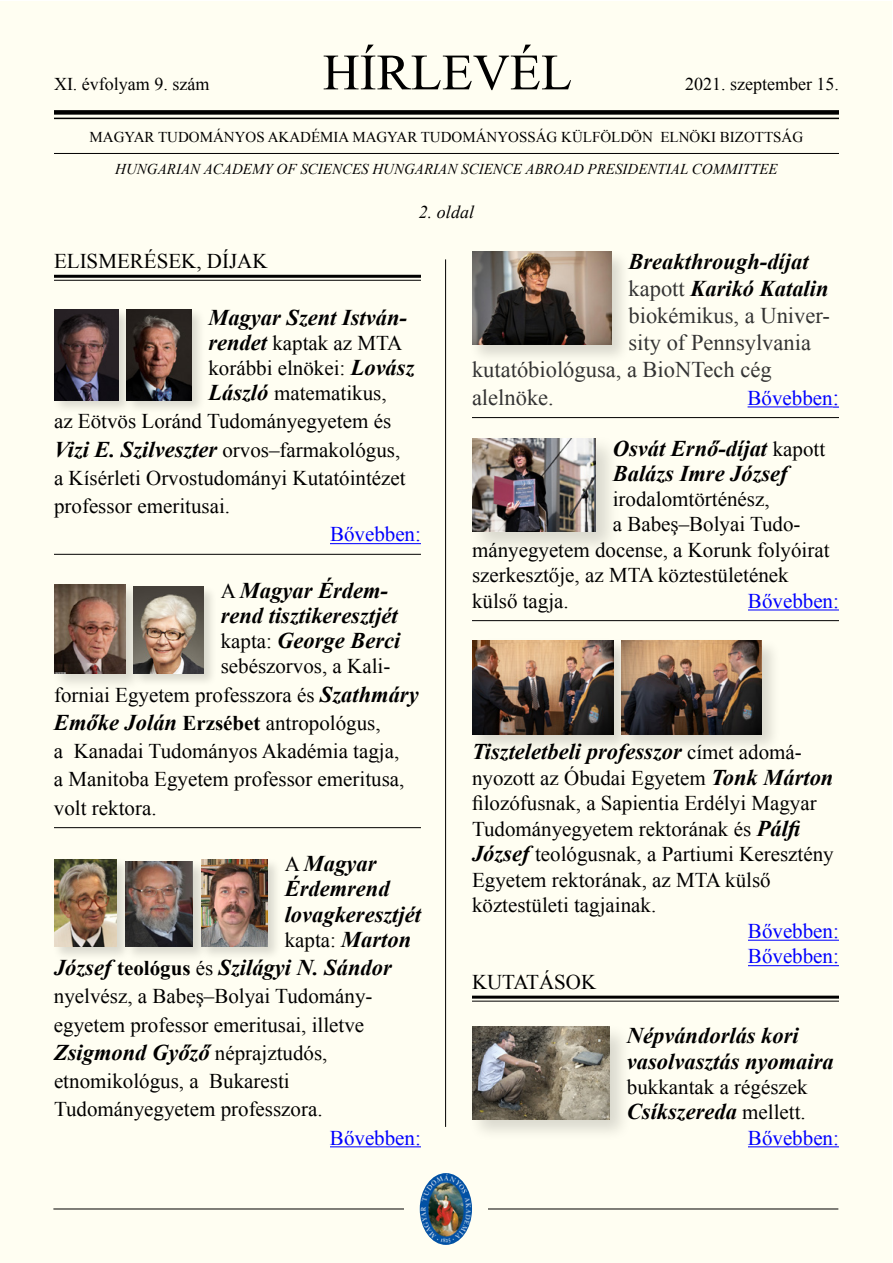
<style>
.page{position:relative;width:893px;height:1263px;background:#fff}
.page>*{position:absolute;margin:0;border:0;box-sizing:border-box;transform-origin:0 0}
.t1{font:51px "Times New Roman";color:#000}
.t2{font:italic 700 22.5px/25.2px "Times New Roman";color:#000}
.t3{font:22.5px "Times New Roman";color:#333}
.t4{font:21px/28.2px "Times New Roman";color:#000}
.t5{font:21px/25.5px "Times New Roman";color:#00f}
.t6{font:18px "Times New Roman";color:#000}
.t7{font:italic 18px "Times New Roman";color:#000}
.t8{font:italic 15px "Times New Roman";color:#000}
.t9{font:15px "Times New Roman";color:#000}
.s1{font-weight:700;font-style:italic;font-size:22.5px}
.s2{font-weight:400;font-style:normal;font-size:21px}
.s3{font-weight:700}
.s4{font-weight:400;font-style:normal;color:#333}
.s5{font-size:22.5px}
.s6{font-style:normal;font-size:21px}
</style>
<div class="page">
<div style="left:0;top:1px;width:892px;height:1262px;background:#fffef2"></div>
<hr style="left:53px;top:1208px;width:785px;height:1px;background:#000">
<div style="left:54px;top:110px;width:785px;height:5px;background:#000"></div>
<hr style="left:54px;top:118px;width:785px;height:1px;background:#000">
<hr style="left:54px;top:153px;width:785px;height:1px;background:#000">
<div style="left:404px;top:1192px;width:84px;height:34px;background:#fffef2"></div>
<img style="left:420px;top:1173px;width:52px;height:72px">
<hr style="left:445px;top:259px;width:1px;height:868px;background:#000">
<hr style="left:54px;top:275px;width:367px;height:3px;background:#000">
<hr style="left:54px;top:280px;width:367px;height:1px;background:#000">
<hr style="left:54px;top:554px;width:367px;height:1px;background:#000">
<hr style="left:330px;top:543px;width:91px;height:1px;background:#00f">
<hr style="left:54px;top:827px;width:367px;height:1px;background:#000">
<hr style="left:330px;top:1146px;width:91px;height:1px;background:#00f">
<div style="left:51px;top:307px;width:82px;height:107px;background:#000;opacity:.15"></div>
<img style="left:54px;top:310px;width:64px;height:90px">
<div style="left:124px;top:307px;width:82px;height:107px;background:#000;opacity:.15"></div>
<img style="left:127px;top:310px;width:64px;height:90px">
<div style="left:51px;top:581px;width:93px;height:111px;background:#000;opacity:.15"></div>
<img style="left:54px;top:584px;width:71px;height:89px">
<div style="left:132px;top:585px;width:85px;height:102px;background:#000;opacity:.15"></div>
<img style="left:134px;top:587px;width:70px;height:86px">
<div style="left:51px;top:857px;width:81px;height:104px;background:#000;opacity:.15"></div>
<img style="left:54px;top:859px;width:63px;height:88px">
<div style="left:123px;top:859px;width:86px;height:103px;background:#000;opacity:.15"></div>
<img style="left:125px;top:861px;width:68px;height:85px">
<div style="left:199px;top:857px;width:83px;height:104px;background:#000;opacity:.15"></div>
<img style="left:201px;top:860px;width:67px;height:87px">
<hr style="left:472px;top:417px;width:367px;height:1px;background:#000">
<hr style="left:748px;top:406px;width:85px;height:1px;background:#00f">
<svg style="left:833px;top:406px;width:6px;height:2px"></svg>
<hr style="left:472px;top:620px;width:367px;height:1px;background:#000">
<hr style="left:748px;top:609px;width:91px;height:1px;background:#00f">
<hr style="left:748px;top:940px;width:91px;height:1px;background:#00f">
<hr style="left:748px;top:965px;width:91px;height:1px;background:#00f">
<hr style="left:472px;top:996px;width:367px;height:3px;background:#000">
<hr style="left:472px;top:1001px;width:367px;height:1px;background:#000">
<hr style="left:748px;top:1146px;width:91px;height:1px;background:#00f">
<div style="left:469px;top:248px;width:162px;height:116px;background:#000;opacity:.15"></div>
<img style="left:472px;top:252px;width:139px;height:93px">
<div style="left:468px;top:434px;width:153px;height:123px;background:#000;opacity:.15"></div>
<img style="left:472px;top:438px;width:124px;height:93px">
<div style="left:469px;top:637px;width:164px;height:117px;background:#000;opacity:.15"></div>
<img style="left:472px;top:640px;width:141px;height:94px">
<div style="left:619px;top:638px;width:162px;height:116px;background:#000;opacity:.15"></div>
<img style="left:622px;top:641px;width:140px;height:93px">
<div style="left:469px;top:1023px;width:164px;height:119px;background:#000;opacity:.15"></div>
<img style="left:472px;top:1027px;width:138px;height:92px">
<h1 class="t1" style="left:323px;top:38px;width:251px">HÍRLEVÉL</h1>
<p class="t6" style="left:685px;top:72px;width:155px">2021. szeptember 15.</p>
<p class="t9" style="left:90px;top:127px;width:715px">MAGYAR TUDOMÁNYOS AKADÉMIA MAGYAR TUDOMÁNYOSSÁG KÜLFÖLDÖN ELNÖKI BIZOTTSÁG</p>
<p class="t8" style="left:115px;top:158px;width:664px">HUNGARIAN ACADEMY OF SCIENCES HUNGARIAN SCIENCE ABROAD PRESIDENTIAL COMMITTEE</p>
<p class="t7" style="left:419px;top:199px;width:57px">2. oldal</p>
<p class="t4" style="left:54px;top:247px;width:215px">ELISMERÉSEK, DÍJAK</p>
<p class="t2" style="left:208px;top:304px;width:200px">Magyar Szent István-</p>
<p class="t4" style="left:208px;top:330px;width:208px;line-height:25.2px"><span class="s1">rendet</span> kaptak az MTA korábbi elnökei: <span class="s1">Lovász<br>László</span> matematikus,</p>
<p class="t4" style="left:54px;top:407px;width:353px">az Eötvös Loránd Tudományegyetem és <span class="s1">Vizi E. Szilveszter</span> orvos–farmakológus, a Kísérleti Orvostudományi Kutatóintézet professor emeritusai.</p>
<p class="t5" style="left:330px;top:521px;width:92px">Bővebben:</p>
<p class="t2" style="left:221px;top:577px;width:181px"><span class="s2">A</span> Magyar Érdem&shy;rend tisztikeresztjét <span class="s2">kapta:</span> George Berci</p>
<p class="t4" style="left:54px;top:652px;width:366px;text-indent:167px">sebészorvos, a Kali&shy;forniai Egyetem professzora és <span class="s1">Szathmáry<br>Emőke Jolán</span> <span class="s3">Erzsébet</span> antropológus,<br>a Kanadai Tudományos Akadémia tagja,<br>a Manitoba Egyetem professor emeritusa, volt rektora.</p>
<p class="t6" style="left:54px;top:72px;width:157px">XI. évfolyam 9. szám</p>
<p class="t2" style="left:628px;top:248px;width:182px">Breakthrough-díjat</p>
<p class="t2" style="left:628px;top:275px;width:202px"><span class="s4">kapott</span> Karikó Katalin</p>
<p class="t3" style="left:628px;top:300px;width:203px">biokémikus, a Univer-</p>
<p class="t3" style="left:628px;top:327px;width:184px">sity of Pennsylvania</p>
<p class="t3" style="left:472px;top:355px;width:301px">kutatóbiológusa, a BioNTech cég</p>
<p class="t3" style="left:472px;top:382px;width:83px">alelnöke.</p>
<p class="t5" style="left:748px;top:384px;width:93px">Bővebben<span class="s5">:</span></p>
<p class="t2" style="left:613px;top:435px;width:214px">Osvát Ernő-díjat <span class="s2">kapott<br></span>Balázs Imre József</p>
<p class="t4" style="left:613px;top:485px;width:158px">irodalomtörténész,</p>
<p class="t4" style="left:613px;top:510px;width:189px">a Babeş–Bolyai Tudo-</p>
<p class="t4" style="left:472px;top:535px;width:359px">mányegyetem docense, a Korunk folyóirat</p>
<p class="t4" style="left:472px;top:561px;width:318px">szerkesztője, az MTA köztestületének</p>
<p class="t4" style="left:472px;top:586px;width:98px">külső tagja.</p>
<p class="t5" style="left:748px;top:588px;width:92px">Bővebben:</p>
<p class="t2" style="left:472px;top:739px;width:331px">Tiszteletbeli professzor <span class="s2">címet adomá-</span></p>
<p class="t4" style="left:472px;top:765px;width:363px;line-height:25.5px">nyozott az Óbudai Egyetem <span class="s1">Tonk Márton </span>filozófusnak, a Sapientia Erdélyi Magyar Tudományegyetem rektorának és <span class="s1">Pálfi József</span> teológusnak, a Partiumi Keresztény Egyetem rektorának, az MTA külső köztestületi tagjainak.</p>
<p class="t5" style="left:748px;top:918px;width:92px">Bővebben:<br>Bővebben:</p>
<p class="t4" style="left:472px;top:967px;width:126px">KUTATÁSOK</p>
<p class="t2" style="left:627px;top:1023px;width:208px">Népvándorlás kori vasolvasztás nyomaira</p>
<p class="t4" style="left:627px;top:1072px;width:182px">bukkantak a régészek</p>
<p class="t2" style="left:627px;top:1098px;width:180px">Csíkszereda <span class="s2">mellett.</span></p>
<p class="t5" style="left:748px;top:1124px;width:92px">Bővebben:</p>
<p class="t2" style="left:285px;top:850px;width:138px"><span class="s2">A</span> Magyar<br>Érdemrend lovagkeresztjét</p>
<p class="t4" style="left:285px;top:925px;width:128px">kapta: <span class="s1">Marton</span></p>
<p class="t2" style="left:54px;top:954px;width:339px">József <span class="s6">teológus</span> <span class="s2">és</span> Szilágyi N. Sándor</p>
<p class="t4" style="left:54px;top:982px;width:320px">nyelvész, a Babeş–Bolyai Tudomány&shy;egyetem professor emeritusai, illetve</p>
<p class="t2" style="left:54px;top:1039px;width:275px">Zsigmond Győző <span class="s2">néprajztudós,</span></p>
<p class="t4" style="left:54px;top:1066px;width:270px">etnomikológus, a Bukaresti<br>Tudományegyetem professzora.</p>
<p class="t5" style="left:330px;top:1124px;width:92px">Bővebben:</p>
</div>
